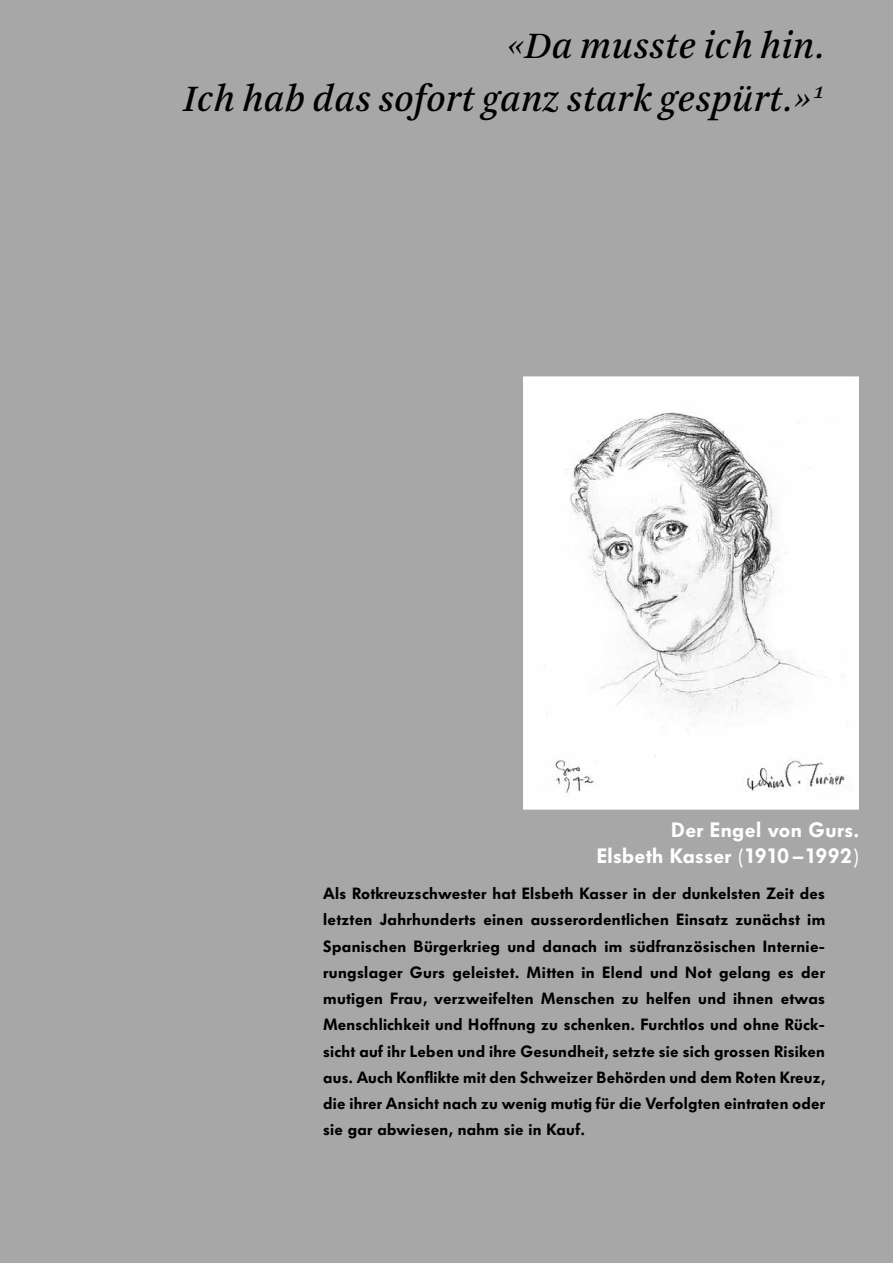
<style>
.page{position:relative;width:893px;height:1263px;background:#a7a7a8}
.page>*{position:absolute;margin:0;border:0;box-sizing:border-box;transform-origin:0 0}
.Portraets_Motto{font:italic 39px/52.5px "Arnhem";color:#000;text-align:right}
.Portraet_Haupttitel{font:600 20.7px/26.2px "Futura BQ";letter-spacing:.02em;color:#fff;text-align:right}
.Portraets_Lead{font:600 16.2px/26.2px "Futura BQ";letter-spacing:.02em;color:#000;text-align:justify}
</style>
<div class="page">
<img style="left:528px;top:381px;width:326px;height:424px">
<div style="left:523px;top:376px;width:336px;height:434px;border:4px solid #fff"></div>
<p class="Portraets_Motto" style="left:184px;top:20px;width:642px">«Da musste ich hin.<br>Ich hab das sofort ganz stark gespürt.»<sup>1</sup></p>
<p class="Portraet_Haupttitel" style="left:597px;top:816px;width:264px">Der Engel von Gurs.<br>Elsbeth Kasser (1910 –1992)</p>
<p class="Portraets_Lead" style="left:323px;top:880px;width:504px">Als Rotkreuzschwester hat Elsbeth Kasser in der dunkelsten Zeit des letzten Jahrhunderts einen ausserordentlichen Einsatz zunächst im Spanischen Bürgerkrieg und danach im südfranzösischen Internie&shy;rungslager Gurs geleistet. Mitten in Elend und Not gelang es der mutigen Frau, verzweifelten Menschen zu helfen und ihnen etwas Menschlichkeit und Hoffnung zu schenken. Furchtlos und ohne Rück&shy;sicht auf ihr Leben und ihre Gesundheit, setzte sie sich grossen Risiken aus. Auch Konflikte mit den Schweizer Behörden und dem Roten Kreuz, die ihrer Ansicht nach zu wenig mutig für die Verfolgten eintraten oder sie gar abwiesen, nahm sie in Kauf.</p>
</div>
